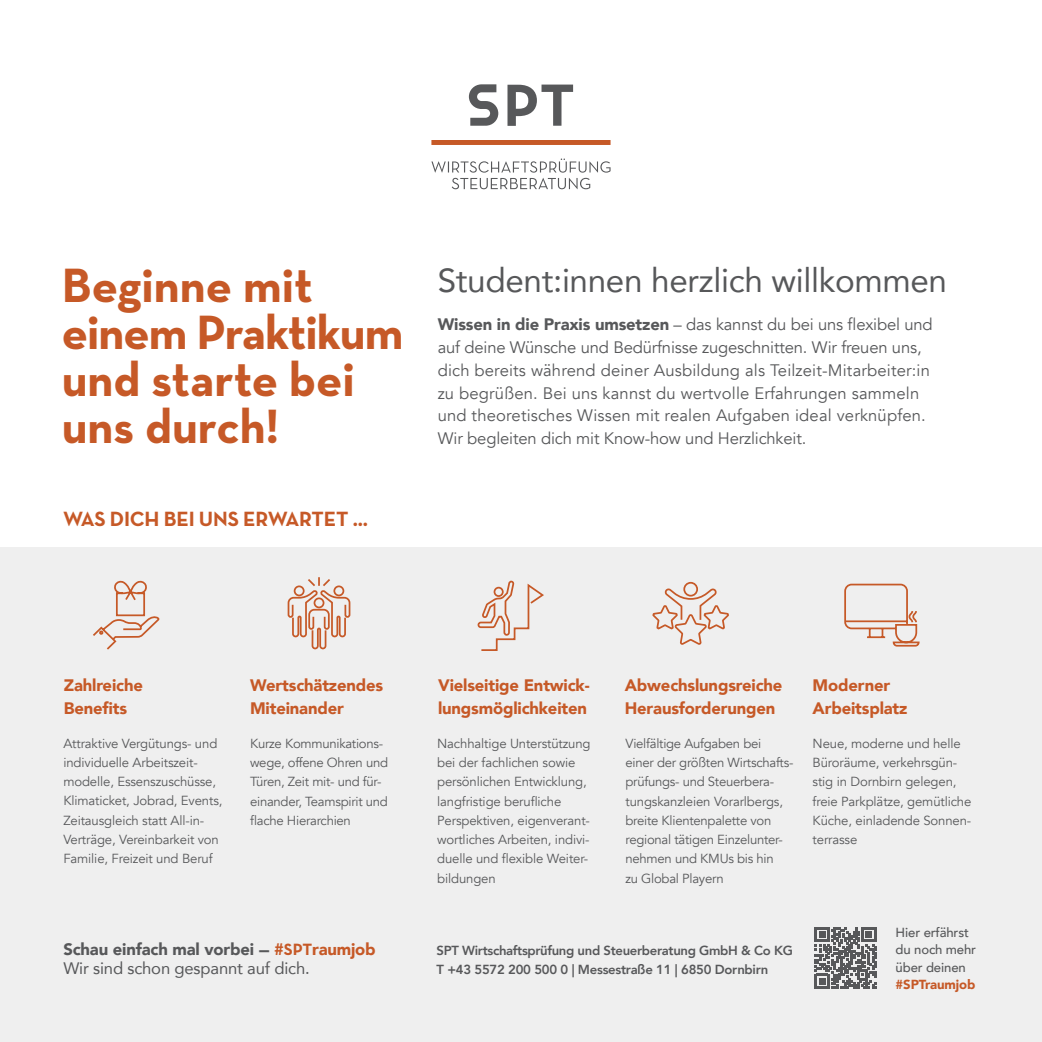
<style>
.page{position:relative;width:1042px;height:1042px;background:#fff}
.page>*{position:absolute;margin:0;border:0;box-sizing:border-box;transform-origin:0 0}
.t1{font:700 49px/47.2px "Neutra Text";color:#c65927}
.t2{font:33.25px "Avenir";letter-spacing:-.01em;color:#57585a}
.t3{font:700 21px "Neutra Text";letter-spacing:-.01em;color:#c65927}
.t4{font:16.62px/22.8px "Avenir";letter-spacing:.01em;color:#57585a}
.t5{font:900 16.62px/22.8px "Avenir";letter-spacing:-.01em;color:#c65927}
.t6{font:16.62px/19.2px "Avenir";letter-spacing:-.01em;color:#57585a}
.t7{font:13.12px/19.2px "Avenir";letter-spacing:-.01em;color:#57585a}
.t8{font:800 13.12px/19.2px "Avenir";letter-spacing:-.025em;color:#57585a}
.t9{font:500 13.12px/17.5px "Avenir";letter-spacing:-.01em;color:#57585a}
.t10{font:900 13.12px "Avenir";letter-spacing:-.01em;color:#c65927}
.s1{font-weight:900}
.s2{font-family:"Neutra Text";font-weight:700}
.s3{font-weight:900;color:#c65927}
.s4{font-family:"Neutra Text";font-weight:700;color:#c65927}
</style>
<div class="page">
<div style="left:0;top:547px;width:1042px;height:495px;background:#efefef"></div>
<div style="left:431px;top:140px;width:179px;height:5px;background:#c65927"></div>
<svg style="left:507px;top:85px;width:66px;height:41px"></svg>
<svg style="left:469px;top:84px;width:29px;height:42px"></svg>
<svg style="left:431px;top:158px;width:179px;height:31px"></svg>
<svg style="left:815px;top:927px;width:61px;height:61px"></svg>
<svg style="left:93px;top:580px;width:67px;height:70px"></svg>
<svg style="left:287px;top:577px;width:64px;height:73px"></svg>
<svg style="left:477px;top:580px;width:67px;height:71px"></svg>
<svg style="left:652px;top:581px;width:77px;height:64px"></svg>
<svg style="left:844px;top:583px;width:75px;height:64px"></svg>
<h1 class="t1" style="left:62px;top:260px;width:343px">Beginne mit einem Praktikum und starte bei uns durch!</h1>
<h2 class="t2" style="left:438px;top:253px;width:511px">Student:innen herzlich willkommen</h2>
<p class="t4" style="left:438px;top:314px;width:496px"><span class="s1">Wissen in die Praxis umsetzen</span> – das kannst du bei uns flexibel und auf deine Wünsche und Bedürfnisse zugeschnitten. Wir freuen uns, dich bereits während deiner Ausbildung als Teilzeit-Mitarbeiter:in zu begrüßen. Bei uns kannst du wertvolle Erfahrungen sammeln und theoretisches Wissen mit realen Aufgaben ideal verknüpfen.<br>Wir begleiten dich mit Know-how und Herzlichkeit.</p>
<h3 class="t3" style="left:63px;top:505px;width:306px">WAS DICH BEI UNS ERWARTET ...</h3>
<p class="t5" style="left:64px;top:673px;width:81px">Zahlreiche<br>Benefits</p>
<p class="t5" style="left:250px;top:673px;width:135px">Wertschätzendes<br>Miteinander</p>
<p class="t5" style="left:438px;top:673px;width:153px">Vielseitige Entwick&shy;lungsmöglichkeiten</p>
<p class="t5" style="left:625px;top:673px;width:159px">Abwechslungsreiche<br>Herausforderungen</p>
<p class="t5" style="left:812px;top:673px;width:96px">Moderner<br>Arbeitsplatz</p>
<p class="t7" style="left:63px;top:734px;width:161px">Attraktive Vergütungs- und individuelle Arbeitszeit&shy;modelle, Essenszuschüsse,<br>Klimaticket, Jobrad, Events,<br>Zeitausgleich statt All-in-<br>Verträge, Vereinbarkeit von<br>Familie, Freizeit und Beruf</p>
<p class="t7" style="left:250px;top:734px;width:139px">Kurze Kommunikations&shy;wege, offene Ohren und<br>Türen, Zeit mit- und für&shy;einander, Teamspirit und flache Hierarchien</p>
<p class="t7" style="left:437px;top:734px;width:155px">Nachhaltige Unterstützung bei der fachlichen sowie persönlichen Entwicklung, langfristige berufliche<br>Perspektiven, eigenverant&shy;wortliches Arbeiten, indivi&shy;duelle und flexible Weiter&shy;bildungen</p>
<p class="t7" style="left:625px;top:734px;width:169px">Vielfältige Aufgaben bei<br>einer der größten Wirtschafts&shy;prüfungs- und Steuerbera&shy;tungskanzleien Vorarlbergs, breite Klientenpalette von regional tätigen Einzelunter&shy;nehmen und KMUs bis hin<br>zu Global Playern</p>
<p class="t7" style="left:812px;top:734px;width:160px">Neue, moderne und helle<br>Büroräume, verkehrsgün&shy;stig in Dornbirn gelegen, freie Parkplätze, gemütliche<br>Küche, einladende Sonnen&shy;terrasse</p>
<p class="t6" style="left:63px;top:938px;width:314px"><span class="s1">Schau einfach mal vorbei</span> <span class="s2">—</span> <span class="s3">#</span><span class="s4">SPT</span><span class="s3">raumjob<br></span>Wir sind schon gespannt auf dich.</p>
<p class="t8" style="left:436px;top:940px;width:358px">SPT Wirtschaftsprüfung und Steuerberatung GmbH &amp; Co KG<br>T +43 5572 200 500 0 | Messestraße 11 | 6850 Dornbirn</p>
<p class="t9" style="left:895px;top:922px;width:82px">Hier erfährst du noch mehr über deinen</p>
<p class="t10" style="left:895px;top:973px;width:81px">#SPTraumjob</p>
</div>
